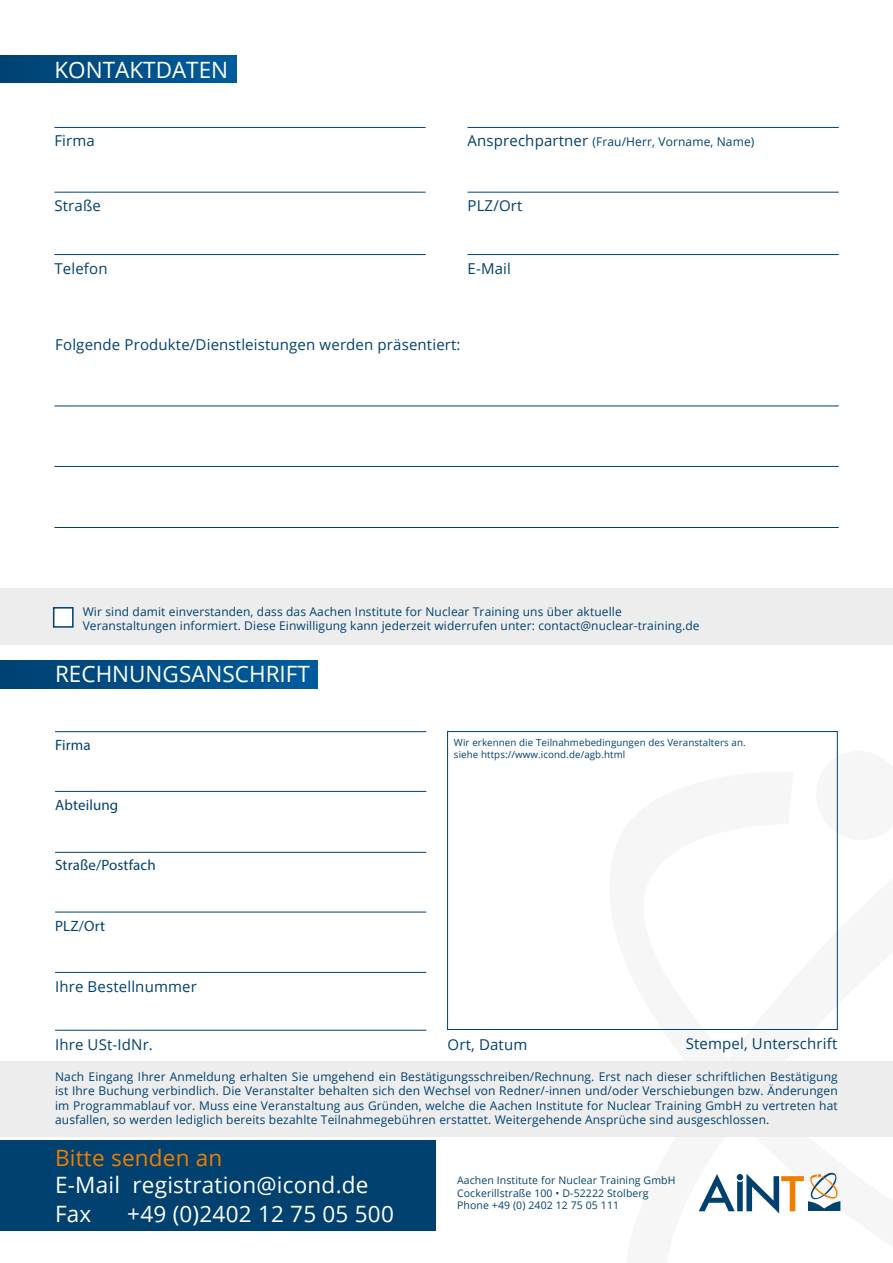
<style>
.page{position:relative;width:893px;height:1263px;background:#fff}
.page>*{position:absolute;margin:0;border:0;box-sizing:border-box;transform-origin:0 0}
.t1{font:22.5px "Open Sans";letter-spacing:.01em;color:#fff}
.t2{font:22.5px "Open Sans";letter-spacing:.01em;color:#ef7d00}
.t3{font:15px "Open Sans";letter-spacing:.01em;color:#004170}
.t4{font:15px "Myriad Pro";letter-spacing:.01em;color:#004170}
.t5{font:12px/14.4px "Open Sans";letter-spacing:.01em;color:#004170}
.t6{font:10.5px/12.6px "Open Sans";letter-spacing:.01em;color:#004170}
.t7{font:9.75px/11.7px "Open Sans";letter-spacing:.01em;color:#004170}
.s1{font-size:15px}
</style>
<div class="page">
<div style="left:0;top:588px;width:893px;height:57px;background:#ededed"></div>
<div style="left:53px;top:607px;width:21px;height:21px;background:#fff;border:2px solid #004170"></div>
<div style="left:0;top:55px;width:236px;height:28px;background:linear-gradient(to right,#004272,#005c9d)"></div>
<hr style="left:54px;top:127px;width:372px;height:1px;background:#004170">
<hr style="left:468px;top:127px;width:371px;height:1px;background:#004170">
<hr style="left:54px;top:192px;width:372px;height:1px;background:#004170">
<hr style="left:468px;top:192px;width:371px;height:1px;background:#004170">
<hr style="left:54px;top:254px;width:372px;height:1px;background:#004170">
<hr style="left:468px;top:254px;width:371px;height:1px;background:#004170">
<hr style="left:54px;top:406px;width:785px;height:1px;background:#004170">
<hr style="left:54px;top:466px;width:785px;height:1px;background:#004170">
<hr style="left:54px;top:527px;width:785px;height:1px;background:#004170">
<div style="left:0;top:1061px;width:893px;height:76px;background:#ededed"></div>
<div style="left:0;top:661px;width:318px;height:27px;background:linear-gradient(to right,#004272,#005c9d)"></div>
<hr style="left:55px;top:731px;width:371px;height:1px;background:#004170">
<hr style="left:55px;top:852px;width:371px;height:1px;background:#004170">
<hr style="left:55px;top:791px;width:371px;height:1px;background:#004170">
<hr style="left:55px;top:912px;width:371px;height:1px;background:#004170">
<hr style="left:55px;top:972px;width:371px;height:1px;background:#004170">
<hr style="left:55px;top:1030px;width:371px;height:1px;background:#004170">
<div style="left:447px;top:731px;width:391px;height:299px;border:1px solid #004170"></div>
<div style="left:0;top:1140px;width:435px;height:91px;background:#004170"></div>
<svg style="left:699px;top:1172px;width:141px;height:41px"></svg>
<h1 class="t1" style="left:54px;top:54px;width:175px">KONTAKTDATEN</h1>
<p class="t3" style="left:54px;top:130px;width:42px">Firma</p>
<p class="t5" style="left:467px;top:134px;width:288px"><span class="s1">Ansprechpartner</span> (Frau/Herr, Vorname, Name)</p>
<p class="t3" style="left:54px;top:196px;width:48px">Straße</p>
<p class="t3" style="left:467px;top:196px;width:56px">PLZ/Ort</p>
<p class="t3" style="left:54px;top:258px;width:55px">Telefon</p>
<p class="t3" style="left:468px;top:258px;width:45px">E-Mail</p>
<p class="t3" style="left:55px;top:334px;width:407px">Folgende Produkte/Dienstleistungen werden präsentiert:</p>
<p class="t5" style="left:83px;top:604px;width:618px">Wir sind damit einverstanden, dass das Aachen Institute for Nuclear Training uns über aktuelle<br>Veranstaltungen informiert. Diese Einwilligung kann jederzeit widerrufen unter: contact@nuclear-training.de</p>
<h1 class="t1" style="left:55px;top:659px;width:256px">RECHNUNGSANSCHRIFT</h1>
<p class="t4" style="left:55px;top:735px;width:37px">Firma</p>
<p class="t7" style="left:454px;top:736px;width:293px">Wir erkennen die Teilnahmebedingungen des Veranstalters an. siehe https://www.icond.de/agb.html</p>
<p class="t4" style="left:55px;top:796px;width:65px">Abteilung</p>
<p class="t4" style="left:55px;top:856px;width:102px">Straße/Postfach</p>
<p class="t4" style="left:55px;top:917px;width:51px">PLZ/Ort</p>
<p class="t3" style="left:55px;top:976px;width:143px">Ihre Bestellnummer</p>
<p class="t3" style="left:55px;top:1034px;width:99px">Ihre USt-IdNr.</p>
<p class="t3" style="left:448px;top:1034px;width:81px">Ort, Datum</p>
<p class="t3" style="left:686px;top:1033px;width:153px">Stempel, Unterschrift</p>
<p class="t5" style="left:55px;top:1069px;width:784px;text-align:justify">Nach Eingang Ihrer Anmeldung erhalten Sie umgehend ein Bestätigungsschreiben/Rechnung. Erst nach dieser schriftlichen Bestätigung ist Ihre Buchung verbindlich. Die Veranstalter behalten sich den Wechsel von Redner/-innen und/oder Verschiebungen bzw. Änderungen im Programmablauf vor. Muss eine Veranstaltung aus Gründen, welche die Aachen Institute for Nuclear Training GmbH zu vertreten hat ausfallen, so werden lediglich bereits bezahlte Teilnahmegebühren erstattet. Weitergehende Ansprüche sind ausgeschlossen.</p>
<h1 class="t2" style="left:55px;top:1142px;width:169px">Bitte senden an</h1>
<h1 class="t1" style="left:55px;top:1169px;width:315px">E-Mail registration@icond.de</h1>
<h1 class="t1" style="left:55px;top:1198px;width:38px">Fax</h1>
<h1 class="t1" style="left:127px;top:1198px;width:268px">+49 (0)2402 12 75 05 500</h1>
<p class="t6" style="left:457px;top:1173px;width:220px">Aachen Institute for Nuclear Training GmbH<br>Cockerillstraße 100 • D-52222 Stolberg<br>Phone +49 (0) 2402 12 75 05 111</p>
</div>
